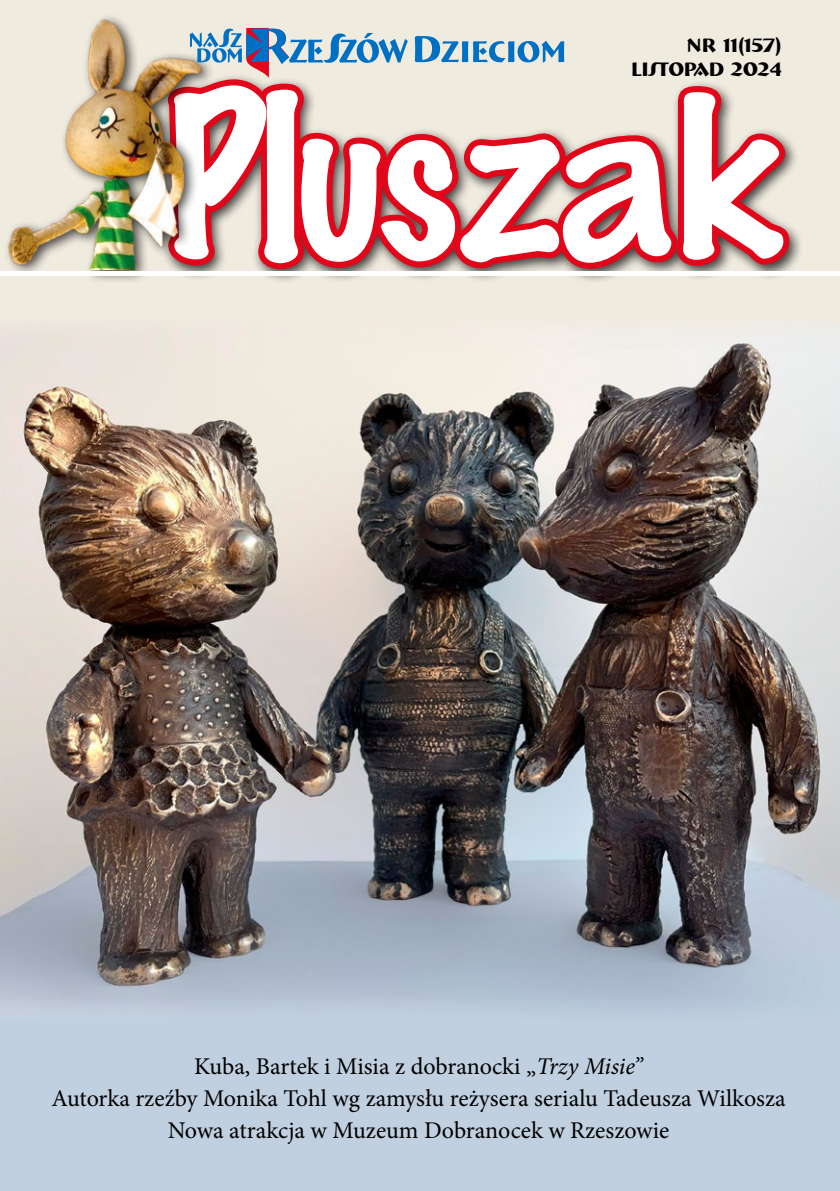
<style>
.page{position:relative;width:840px;height:1191px;background:#fff}
.page>*{position:absolute;margin:0;border:0;box-sizing:border-box;transform-origin:0 0}
.t1{font:224.8px "FL Pismo Reczne 6";color:#fff;scale:.71 1}
.t2{font:24px/32px "Minion Pro";color:#000;text-align:center}
.t3{font:700 20px/24px "Bremen BT";color:#000;text-align:right}
.s1{font-style:italic}
</style>
<div class="page">
<div style="left:0;top:981px;width:839px;height:210px;background:#c0d0e1"></div>
<div style="left:0;top:0;width:839px;height:968px;background:#f0ebdf"></div>
<div style="left:161px;top:73px;width:642px;height:211px;background:#030405;opacity:.75"></div>
<div style="left:3px;top:12px;width:213px;height:272px;background:#030405;opacity:.75"></div>
<img style="left:3px;top:12px;width:209px;height:257px">
<hr style="left:0;top:271px;width:839px;height:4px;background:#fff">
<svg style="left:158px;top:28px;width:636px;height:249px"></svg>
<img style="left:0;top:330px;width:839px;height:678px">
<p class="t3" style="left:631px;top:33px;width:152px">NR 11(157)<br>LISTOPAD 2024</p>
<h1 class="t1" style="left:166px;top:54px;width:864px">Pluszak</h1>
<p class="t2" style="left:51px;top:1050px;width:735px">Kuba, Bartek i Misia z dobranocki „<span class="s1">Trzy Misie”<br></span>Autorka rzeźby Monika Tohl wg zamysłu reżysera serialu Tadeusza Wilkosza<br>Nowa atrakcja w Muzeum Dobranocek w Rzeszowie</p>
</div>
